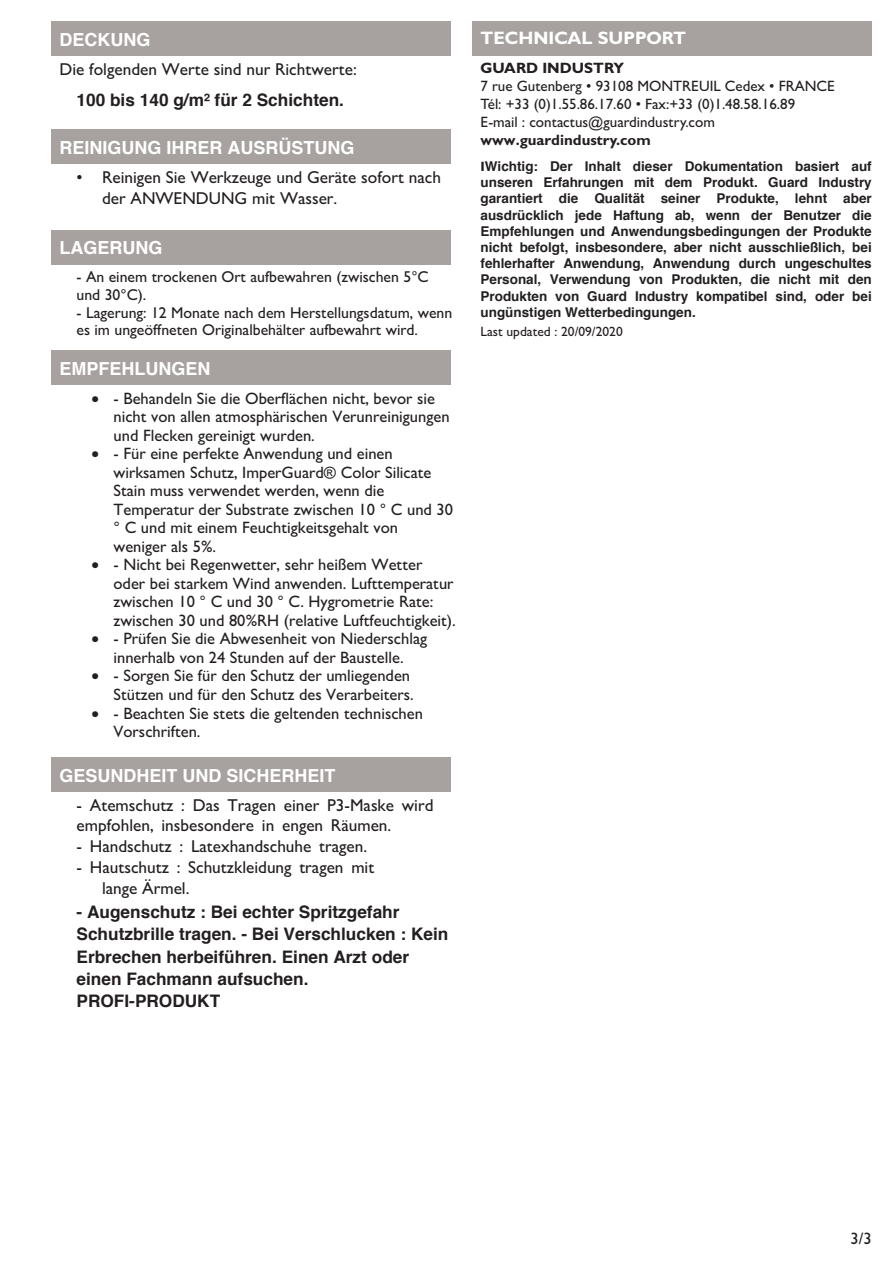
<style>
.page{position:relative;width:893px;height:1263px;background:#fff}
.page>*{position:absolute;margin:0;border:0;box-sizing:border-box;transform-origin:0 0}
.Retrait_corps_de_tex{font:700 18px "Helvetica";color:#fff}
.Retrait_corps_de_tex-2{font:700 18px "Gill Sans MT Std";color:#fff}
.Retrait_corps_de_tex-3{font:500 17.25px/20.7px "Gill Sans MT Std";color:#231f20}
.Retrait_corps_de_tex-4{font:700 17.25px/22.2px "Helvetica";color:#231f20}
.Retrait_corps_de_tex-5{font:500 16.5px/18.5px "Gill Sans MT Std";color:#231f20}
.t1{font:500 15.75px/17.7px "Gill Sans MT Std";color:#231f20}
.t2{font:500 15px/18px "Gill Sans MT Std";color:#231f20}
.t3{font:700 13.5px/16.2px "Helvetica";color:#231f20;text-align:justify}
.t4{font:500 13.5px "Gill Sans MT Std";color:#231f20}
.s1{font-weight:700}
.s2{font-family:"Gill Sans MT Std"}
</style>
<div class="page">
<div style="left:51px;top:21px;width:400px;height:34px;background:#a7a2a0"></div>
<div style="left:51px;top:130px;width:400px;height:34px;background:#a7a2a0"></div>
<div style="left:51px;top:230px;width:400px;height:34px;background:#a7a2a0"></div>
<div style="left:51px;top:351px;width:400px;height:34px;background:#a7a2a0"></div>
<div style="left:51px;top:757px;width:400px;height:34px;background:#a7a2a0"></div>
<div style="left:472px;top:21px;width:400px;height:34px;background:#a7a2a0"></div>
<p class="Retrait_corps_de_tex" style="left:60px;top:25px;width:92px">DECKUNG</p>
<p class="Retrait_corps_de_tex-3" style="left:60px;top:58px;width:299px">Die folgenden Werte sind nur Richtwerte:</p>
<p class="Retrait_corps_de_tex-4" style="left:77px;top:89px;width:269px">100 bis 140 g/m² für 2 Schichten.</p>
<p class="Retrait_corps_de_tex" style="left:60px;top:133px;width:297px">REINIGUNG IHRER AUSRÜSTUNG</p>
<p class="Retrait_corps_de_tex-3" style="left:102px;top:167px;width:341px;text-indent:-26px">• Reinigen Sie Werkzeuge und Geräte sofort nach der ANWENDUNG mit Wasser.</p>
<p class="Retrait_corps_de_tex" style="left:60px;top:234px;width:104px">LAGERUNG</p>
<p class="t1" style="left:77px;top:268px;width:354px">- An einem trockenen Ort aufbewahren (zwischen 5°C und 30°C).</p>
<p class="t1" style="left:77px;top:303px;width:377px">- Lagerung: 12 Monate nach dem Herstellungsdatum, wenn es im ungeöffneten Originalbehälter aufbewahrt wird.</p>
<p class="Retrait_corps_de_tex" style="left:60px;top:354px;width:153px">EMPFEHLUNGEN</p>
<p class="Retrait_corps_de_tex-5" style="left:114px;top:389px;width:338px;text-indent:-22px">• - Behandeln Sie die Oberflächen nicht, bevor sie nicht von allen atmosphärischen Verunreinigungen und Flecken gereinigt wurden.</p>
<p class="Retrait_corps_de_tex-5" style="left:114px;top:444px;width:341px;text-indent:-22px">• - Für eine perfekte Anwendung und einen wirksamen Schutz, ImperGuard® Color Silicate Stain muss verwendet werden, wenn die Temperatur der Substrate zwischen 10 ° C und 30 ° C und mit einem Feuchtigkeitsgehalt von weniger als 5%.</p>
<p class="Retrait_corps_de_tex-5" style="left:114px;top:555px;width:344px;text-indent:-22px">• - Nicht bei Regenwetter, sehr heißem Wetter oder bei starkem Wind anwenden. Lufttemperatur zwischen 10 ° C und 30 ° C. Hygrometrie Rate: zwischen 30 und 80%RH (relative Luftfeuchtigkeit).</p>
<p class="Retrait_corps_de_tex-5" style="left:92px;top:629px;width:337px;text-align:center">• - Prüfen Sie die Abwesenheit von Niederschlag innerhalb von 24 Stunden auf der Baustelle.</p>
<p class="Retrait_corps_de_tex-5" style="left:92px;top:666px;width:324px;text-align:right">• - Sorgen Sie für den Schutz der umliegenden<br>Stützen und für den Schutz des Verarbeiters.</p>
<p class="Retrait_corps_de_tex-5" style="left:114px;top:703px;width:311px;text-indent:-22px">• - Beachten Sie stets die geltenden technischen<br>Vorschriften.</p>
<p class="Retrait_corps_de_tex" style="left:60px;top:761px;width:278px">GESUNDHEIT UND SICHERHEIT</p>
<p class="Retrait_corps_de_tex-3" style="left:77px;top:794px;width:358px">- Atemschutz : Das Tragen einer P3-Maske wird empfohlen, insbesondere in engen Räumen.</p>
<p class="Retrait_corps_de_tex-3" style="left:77px;top:836px;width:292px">- Handschutz : Latexhandschuhe tragen.</p>
<p class="Retrait_corps_de_tex-3" style="left:102px;top:856px;width:274px;text-indent:-26px">- Hautschutz : Schutzkleidung tragen mit lange Ärmel.</p>
<p class="Retrait_corps_de_tex-4" style="left:77px;top:901px;width:373px">- Augenschutz : Bei echter Spritzgefahr Schutzbrille tragen. - Bei Verschlucken : Kein Erbrechen herbeiführen. Einen Arzt oder einen Fachmann aufsuchen.<br>PROFI-PRODUKT</p>
<p class="Retrait_corps_de_tex-2" style="left:480px;top:27px;width:207px">TECHNICAL SUPPORT</p>
<p class="t2" style="left:480px;top:59px;width:356px"><span class="s1">GUARD INDUSTRY<br></span>7 rue Gutenberg • 93108 MONTREUIL Cedex • FRANCE Tél: +33 (0)1.55.86.17.60 • Fax:+33 (0)1.48.58.16.89<br>E-mail : contactus@guardindustry.com <span class="s1">www.guardindustry.com</span></p>
<p class="t3" style="left:480px;top:158px;width:393px"><span class="s2">I</span>Wichtig: Der Inhalt dieser Dokumentation basiert auf unseren Erfahrungen mit dem Produkt. Guard Industry garantiert die Qualität seiner Produkte, lehnt aber ausdrücklich jede Haftung ab, wenn der Benutzer die Empfehlungen und Anwendungsbedingungen der Produkte nicht befolgt, insbesondere, aber nicht ausschließlich, bei fehlerhafter Anwendung, Anwendung durch ungeschultes Personal, Verwendung von Produkten, die nicht mit den Produkten von Guard Industry kompatibel sind, oder bei ungünstigen Wetterbedingungen.</p>
<p class="t4" style="left:480px;top:324px;width:144px">Last updated : 20/09/2020</p>
<p class="Retrait_corps_de_tex-5" style="left:851px;top:1229px;width:23px">3/3</p>
</div>
